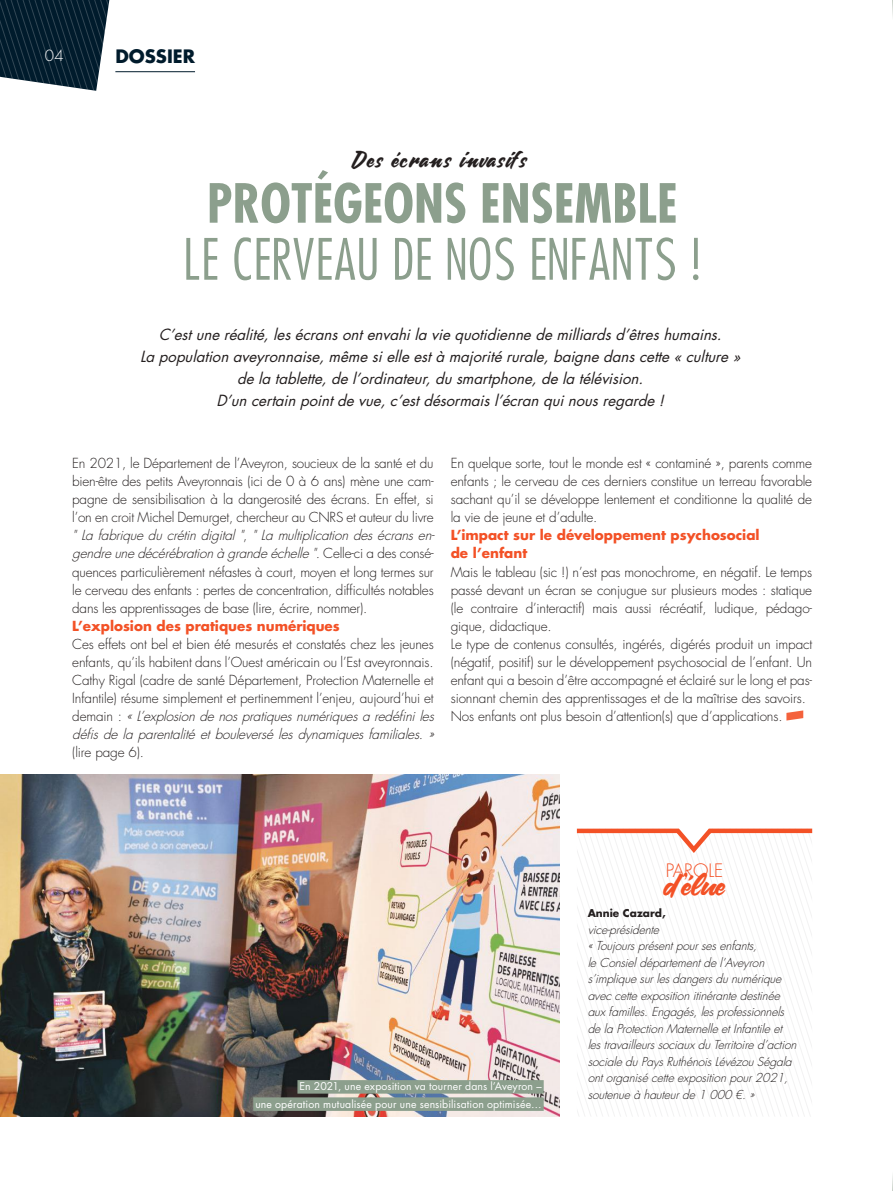
<style>
.page{position:relative;width:893px;height:1191px;background:#fff}
.page>*{position:absolute;margin:0;border:0;box-sizing:border-box;transform-origin:0 0}
.t1{font:500 52.5px "Futura Cond";color:#8c9f8d}
.t2{font:700 condensed 52.5px "Futura";color:#8c9f8d}
.t3{font:30px "Carosello";color:#f35126}
.t4{font:22.5px "Carosello";letter-spacing:.05em;color:#241f1f}
.t5{font:700 18px "Futura Std";color:#001b2c}
.t6{font:300 18px "Futura Std";color:#f35126}
.t7{font:italic 15px/21.8px "Futura Std";color:#241f1f;text-align:center}
.t8{font:300 15px "Futura Std";color:#fff}
.t9{font:300 13.5px/18px "Futura Std";letter-spacing:-.01em;color:#241f1f}
.t10{font:700 13.5px/18px "Futura Std";color:#f35126}
.t11{font:italic 300 12px/16.5px "Futura Std";color:#241f1f}
.t12{font:10.5px/17.2px "Futura Std";letter-spacing:.01em;color:#fff;text-align:right}
.t13{font:700 10.5px "Futura Std";color:#241f1f}
.s1{font-style:italic}
</style>
<div class="page">
<svg style="left:0;top:0;width:110px;height:91px;background:#283f4d"></svg>
<hr style="left:115px;top:71px;width:80px;height:1px;background:#001b2c">
<img style="left:0;top:774px;width:560px;height:342px">
<div style="left:297px;top:1080px;width:247px;height:13px;background:#8c9f8d"></div>
<div style="left:253px;top:1097px;width:291px;height:13px;background:#8c9f8d"></div>
<svg style="left:786px;top:710px;width:17px;height:10px"></svg>
<svg style="left:577px;top:856px;width:235px;height:260px"></svg>
<svg style="left:576px;top:828px;width:237px;height:28px"></svg>
<svg style="left:892px;top:0;width:1px;height:1191px"></svg>
<p class="t8" style="left:45px;top:47px;width:21px">04</p>
<h3 class="t5" style="left:115px;top:45px;width:81px">DOSSIER</h3>
<h3 class="t4" style="left:352px;top:148px;width:176px">Des écrans invasifs</h3>
<h1 class="t2" style="left:207px;top:169px;width:472px">PROTÉGEONS ENSEMBLE</h1>
<h1 class="t1" style="left:184px;top:226px;width:519px">LE CERVEAU DE NOS ENFANTS !</h1>
<p class="t7" style="left:140px;top:324px;width:606px">C’estuneréalité,lesécransontenvahila viequotidiennedemilliardsd’êtreshumains.<br>La populationaveyronnaise,mêmesielleestà majoritérurale,baignedanscette«culture» dela tablette,del’ordinateur,dusmartphone,dela télévision.<br>D’uncertainpointdevue,c’estdésormaisl’écranquinousregarde!</p>
<p class="t9" style="left:72px;top:455px;width:367px">En 2021, le Département de l’Aveyron, soucieux de la santé et du bien-être des petits Aveyronnais (ici de 0 à 6 ans) mène une cam&shy;pagne de sensibilisation à la dangerosité des écrans. En effet, si l’on en croit Michel Demurget, chercheur au CNRS et auteur du livre <span class="s1">" La fabrique du crétin digital "</span>, <span class="s1">" La multiplication des écrans en&shy;gendreunedécérébrationàgrandeéchelle".</span>C e l l e-c i a d e s c o n s é&shy;quences particulièrement néfastes à court, moyen et long termes sur le cerveau des enfants : pertes de concentration, difficultés notables dans les apprentissages de base (lire, écrire, nommer).</p>
<p class="t10" style="left:72px;top:616px;width:269px">L’explosion des pratiques numériques</p>
<p class="t9" style="left:72px;top:635px;width:367px">Ces effets ont bel et bien été mesurés et constatés chez les jeunes enfants, qu’ils habitent dans l’Ouest américain ou l’Est aveyronnais.<br>Cathy Rigal (cadre de santé Département, Protection Maternelle et Infantile) résume simplement et pertinemment l’enjeu, aujourd’hui et d e m a i n : <span class="s1">«L’explosiondenospratiquesnumériquesaredéfiniles défis de la parentalité et bouleversé les dynamiques familiales. »</span></p>
<p class="t9" style="left:72px;top:743px;width:73px">(lire page 6).</p>
<p class="t9" style="left:451px;top:455px;width:363px;text-align:justify">En quelque sorte, tout le monde est « contaminé », parents comme enfants ; le cerveau de ces derniers constitue un terreau favorable sachant qu’il se développe lentement et conditionne la qualité de la vie de jeune et d’adulte.</p>
<p class="t10" style="left:451px;top:526px;width:310px">L’impact sur le développement psychosocial de l’enfant</p>
<p class="t9" style="left:451px;top:563px;width:363px">Mais le tableau (sic !) n’est pas monochrome, en négatif. Le temps passé devant un écran se conjugue sur plusieurs modes : statique (le contraire d’interactif) mais aussi récréatif, ludique, pédago&shy;gique, didactique.<br>Le type de contenus consultés, ingérés, digérés produit un impact (négatif, positif) sur le développement psychosocial de l’enfant. Un enfant qui a besoin d’être accompagné et éclairé sur le long et pas&shy;sionnant chemin des apprentissages et de la maîtrise des savoirs.<br>Nos enfants ont plus besoin d’attention(s) que d’applications.</p>
<h3 class="t6" style="left:666px;top:859px;width:59px">PAROLE</h3>
<h2 class="t3" style="left:664px;top:870px;width:62px">d’élue</h2>
<p class="t12" style="left:255px;top:1078px;width:288px">En 2021, une exposition va tourner dans l’Aveyron –<br>une opération mutualisée pour une sensibilisation optimisée…</p>
<p class="t13" style="left:588px;top:906px;width:79px">Annie Cazard,</p>
<p class="t11" style="left:588px;top:921px;width:214px">vice-présidente «Toujoursprésentpoursesenfants, leConsieldépartementdel’Aveyron s’impliquesurlesdangersdunumérique aveccetteexpositionitinérantedestinée auxfamilles.Engagés,lesprofessionnels delaProtectionMaternelleetInfantileet lestravailleurssociauxduTerritoired’action socialeduPaysRuthénoisLévézouSégala ontorganisécetteexpositionpour2021, soutenueàhauteurde1 000 €.»</p>
</div>
